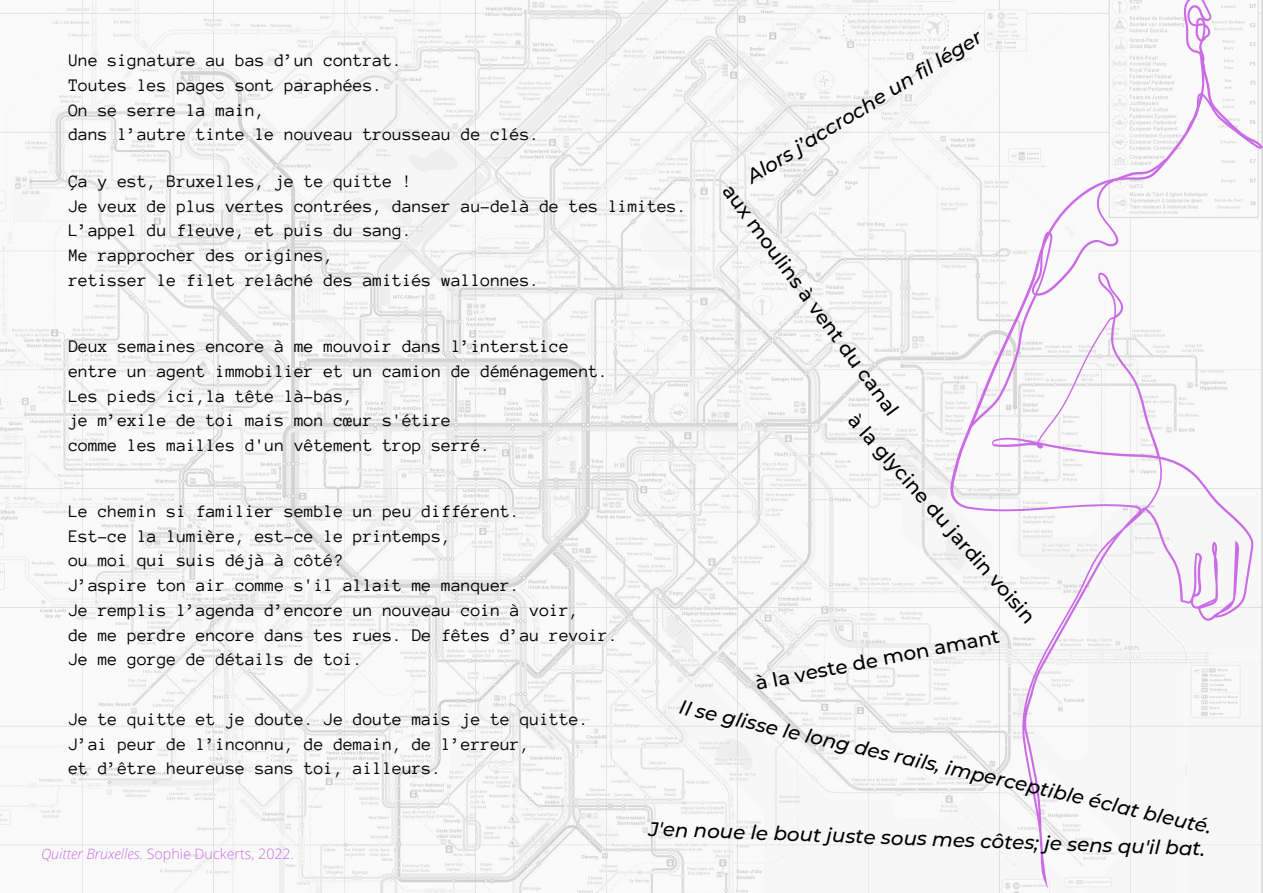
<style>
.page{position:relative;width:1263px;height:893px;background:#fff}
.page>*{position:absolute;margin:0;border:0;box-sizing:border-box;transform-origin:0 0}
.t1{font:italic 500 19.8px "Montserrat";color:#000}
.t2{font:500 19.8px "Montserrat";color:#000}
.t3{font:18px "Anonymous Pro";color:#000}
.t4{font:300 14.25px "Open Sans";color:#cb6ce6}
.s1{font-style:italic}
</style>
<div class="page">
<img style="left:0;top:0;width:1263px;height:893px">
<svg style="left:947px;top:0;width:315px;height:889px"></svg>
<svg style="left:1186px;top:93px;width:17px;height:39px"></svg>
<svg style="left:969px;top:159px;width:198px;height:270px"></svg>
<p class="t3" style="left:69px;top:51px;width:335px">Une signature au bas d’un contrat.</p>
<p class="t3" style="left:69px;top:76px;width:315px">Toutes les pages sont paraphées.</p>
<p class="t3" style="left:69px;top:101px;width:198px">On se serre la main,</p>
<p class="t3" style="left:69px;top:126px;width:472px">dans l’autre tinte le nouveau trousseau de clés.</p>
<p class="t3" style="left:69px;top:172px;width:345px">Ça y est, Bruxelles, je te quitte !</p>
<p class="t3" style="left:69px;top:197px;width:620px">Je veux de plus vertes contrées, danser au-delà de tes limites.</p>
<p class="t3" style="left:69px;top:222px;width:345px">L’appel du fleuve, et puis du sang.</p>
<p class="t3" style="left:69px;top:246px;width:266px">Me rapprocher des origines,</p>
<p class="t3" style="left:69px;top:271px;width:472px">retisser le filet relâché des amitiés wallonnes.</p>
<p class="t3" style="left:69px;top:337px;width:502px">Deux semaines encore à me mouvoir dans l’interstice</p>
<p class="t3" style="left:69px;top:362px;width:541px">entre un agent immobilier et un camion de déménagement.</p>
<p class="t3" style="left:69px;top:387px;width:286px">Les pieds ici,la tête là-bas,</p>
<p class="t3" style="left:69px;top:412px;width:384px">je m’exile de toi mais mon cœur s'étire</p>
<p class="t3" style="left:69px;top:436px;width:423px">comme les mailles d'un vêtement trop serré.</p>
<p class="t3" style="left:69px;top:502px;width:453px">Le chemin si familier semble un peu différent.</p>
<p class="t3" style="left:69px;top:527px;width:384px">Est-ce la lumière, est-ce le printemps,</p>
<p class="t3" style="left:69px;top:551px;width:276px">ou moi qui suis déjà à côté?</p>
<p class="t3" style="left:69px;top:576px;width:453px">J’aspire ton air comme s'il allait me manquer.</p>
<p class="t3" style="left:69px;top:601px;width:512px">Je remplis l’agenda d’encore un nouveau coin à voir,</p>
<p class="t3" style="left:69px;top:626px;width:551px">de me perdre encore dans tes rues. De fêtes d’au revoir.</p>
<p class="t3" style="left:69px;top:651px;width:296px">Je me gorge de détails de toi.</p>
<p class="t1" style="left:742px;top:168px;width:274px;rotate:-32deg">Alors j’accroche un fil léger</p>
<p class="t2" style="left:738px;top:179px;width:283px;rotate:54deg">aux moulins à vent du canal</p>
<p class="t2" style="left:862px;top:407px;width:273px;rotate:49deg">à la glycine du jardin voisin</p>
<p class="t2" style="left:753px;top:671px;width:250px;rotate:-11deg">à la veste de mon amant</p>
<p class="t3" style="left:69px;top:710px;width:522px">Je te quitte et je doute. Je doute mais je te quitte.</p>
<p class="t3" style="left:69px;top:735px;width:463px">J’ai peur de l’inconnu, de demain, de l’erreur,</p>
<p class="t3" style="left:69px;top:759px;width:374px">et d’être heureuse sans toi, ailleurs.</p>
<p class="t4" style="left:41px;top:844px;width:255px"><span class="s1">Quitter Bruxelles.</span> Sophie Duckerts, 2022.</p>
<p class="t1" style="left:682px;top:693px;width:547px;rotate:13deg">Il se glisse le long des rails, imperceptible éclat bleuté.</p>
<p class="t1" style="left:649px;top:817px;width:558px;rotate:2deg">J'en noue le bout juste sous mes côtes; je sens qu'il bat.</p>
</div>
